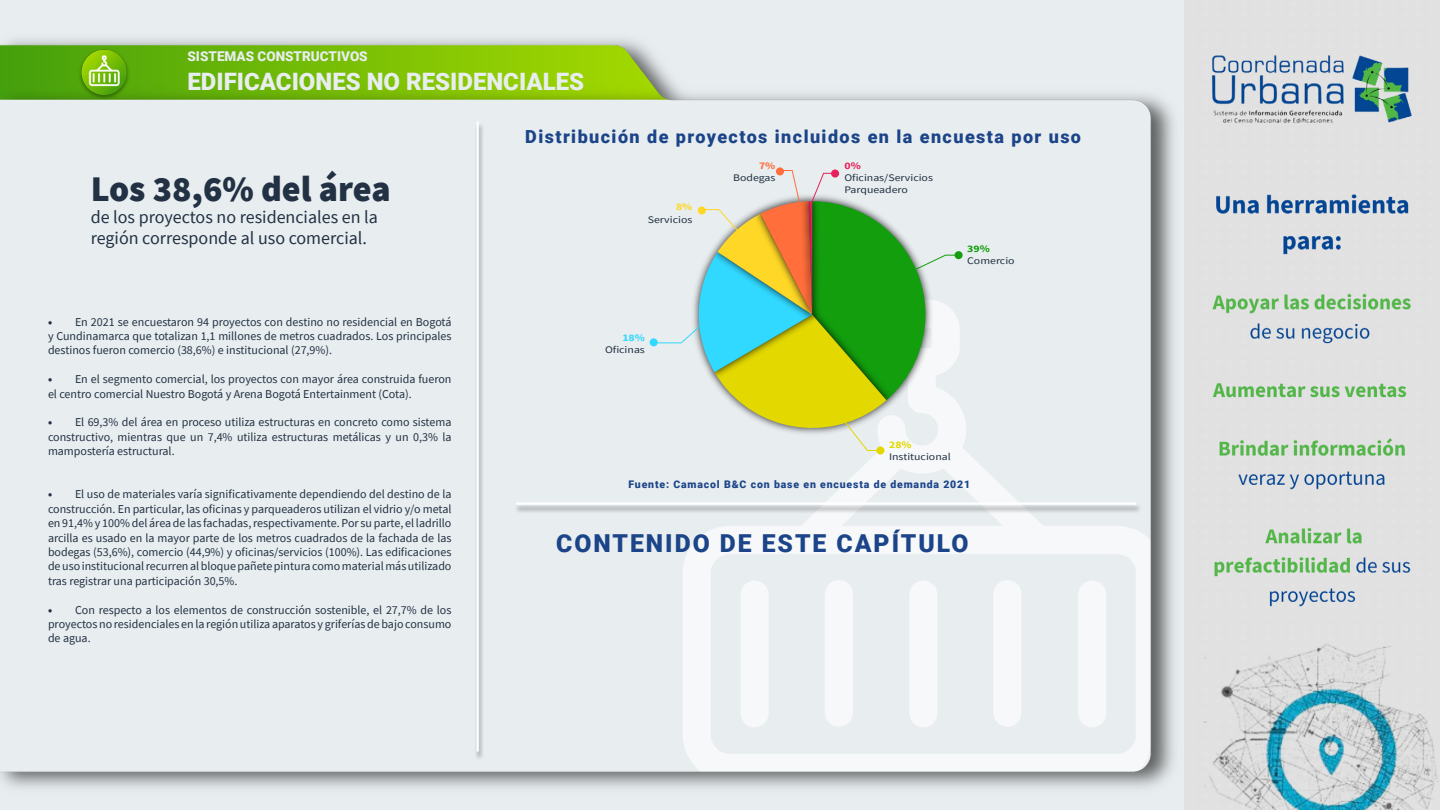
<style>
.page{position:relative;width:1440px;height:810px;background:#fff}
.page>*{position:absolute;margin:0;border:0;box-sizing:border-box;transform-origin:0 0}
.t1{font:900 36px "Source Sans Pro";letter-spacing:-.005em;color:#223143}
.t2{font:900 24.75px "Roboto";letter-spacing:.08em;color:#1b4489}
.t3{font:900 24px "Roboto";color:#e8edef}
.t4{font:18px/21.6px "Source Sans Pro";color:#223143}
.t5{font:900 18px "Roboto";letter-spacing:.08em;color:#1b4489}
.t6{font:900 13.5px "Roboto";color:#e8edef}
.t7{font:12px/14.4px "Source Sans Pro";color:#223143;text-align:justify}
.t8{font:900 10.5px "Roboto";letter-spacing:.08em;color:#1b4489}
.t9{font:10.05px/12.1px "Source Sans Pro";color:#223143;scale:1.17 1}
.t10{font:700 10.05px "Source Sans Pro";color:#129e0d;scale:1.17 1}
.t11{font:700 10.05px "Source Sans Pro";color:#31d8ff;scale:1.17 1}
.t12{font:700 10.05px "Source Sans Pro";color:#e3d800;scale:1.17 1}
.t13{font:700 10.05px "Source Sans Pro";color:#e8215a;scale:1.17 1}
.t14{font:700 10.05px "Source Sans Pro";color:#ffd727;scale:1.17 1}
.t15{font:700 10.05px "Source Sans Pro";color:#ff6e3b;scale:1.17 1}
.s1{font-weight:700}
</style>
<div class="page">
<div style="left:0;top:0;width:1184px;height:810px;background:#e8edef"></div>
<img style="left:0;top:39px;width:1174px;height:749px">
<img style="left:77px;top:47px;width:54px;height:54px">
<div style="left:474px;top:122px;width:11px;height:639px;background:#000;opacity:.4"></div>
<hr style="left:477px;top:122px;width:2px;height:630px;background:#fff">
<div style="left:513px;top:503px;width:629px;height:11px;background:#000;opacity:.4"></div>
<hr style="left:516px;top:502px;width:620px;height:3px;background:#fff">
<svg style="left:876px;top:446px;width:8px;height:9px"></svg>
<div style="left:650px;top:338px;width:8px;height:8px;background:#31d8ff;border-radius:50%"></div>
<svg style="left:776px;top:167px;width:8px;height:8px"></svg>
<svg style="left:653px;top:170px;width:308px;height:281px"></svg>
<img style="left:1184px;top:0;width:256px;height:810px">
<p class="t6" style="left:188px;top:47px;width:182px">SISTEMAS CONSTRUCTIVOS</p>
<h3 class="t3" style="left:188px;top:65px;width:398px">EDIFICACIONES NO RESIDENCIALES</h3>
<h1 class="t1" style="left:91px;top:164px;width:301px">Los 38,6% del área</h1>
<h3 class="t4" style="left:91px;top:206px;width:289px">de los proyectos no residenciales en la región corresponde al uso comercial.</h3>
<p class="t7" style="left:48px;top:314px;width:405px"><span class="s1">•</span> En 2021 se encuestaron 94 proyectos con destino no residencial en Bogotá y Cundinamarca que totalizan 1,1 millones de metros cuadrados. Los principales destinos fueron comercio (38,6%) e institucional (27,9%).</p>
<p class="t7" style="left:48px;top:372px;width:405px"><span class="s1">•</span> En el segmento comercial, los proyectos con mayor área construida fueron el centro comercial Nuestro Bogotá y Arena Bogotá Entertainment (Cota).</p>
<p class="t7" style="left:48px;top:415px;width:405px"><span class="s1">•</span> El 69,3% del área en proceso utiliza estructuras en concreto como sistema constructivo, mientras que un 7,4% utiliza estructuras metálicas y un 0,3% la mampostería estructural.</p>
<p class="t7" style="left:48px;top:487px;width:405px"><span class="s1">•</span> El uso de materiales varía significativamente dependiendo del destino de la construcción. En particular, las oficinas y parqueaderos utilizan el vidrio y/o metal en 91,4% y 100% del área de las fachadas, respectivamente. Por su parte, el ladrillo arcilla es usado en la mayor parte de los metros cuadrados de la fachada de las bodegas (53,6%), comercio (44,9%) y oficinas/servicios (100%). Las edificaciones de uso institucional recurren al bloque pañete pintura como material más utilizado tras registrar una participación 30,5%.</p>
<p class="t7" style="left:48px;top:602px;width:405px"><span class="s1">•</span> Con respecto a los elementos de construcción sostenible, el 27,7% de los proyectos no residenciales en la región utiliza aparatos y griferías de bajo consumo de agua.</p>
<h3 class="t5" style="left:525px;top:124px;width:557px">Distribución de proyectos incluidos en la encuesta por uso</h3>
<p class="t14" style="left:676px;top:200px;width:15px">8%</p>
<p class="t9" style="left:648px;top:213px;width:40px">Servicios</p>
<p class="t15" style="left:759px;top:158px;width:15px">7%</p>
<p class="t9" style="left:733px;top:171px;width:38px">Bodegas</p>
<p class="t11" style="left:622px;top:331px;width:21px">18%</p>
<p class="t9" style="left:605px;top:344px;width:36px">Oficinas</p>
<p class="t13" style="left:844px;top:158px;width:15px">0%</p>
<p class="t9" style="left:844px;top:171px;width:77px">Oficinas/Servicios<br>Parqueadero</p>
<p class="t10" style="left:967px;top:242px;width:21px">39%</p>
<p class="t9" style="left:967px;top:255px;width:42px">Comercio</p>
<p class="t12" style="left:889px;top:438px;width:21px">28%</p>
<p class="t9" style="left:889px;top:450px;width:54px">Institucional</p>
<p class="t8" style="left:628px;top:477px;width:343px">Fuente: Camacol B&amp;C con base en encuesta de demanda 2021</p>
<h2 class="t2" style="left:556px;top:526px;width:414px">CONTENIDO DE ESTE CAPÍTULO</h2>
</div>
